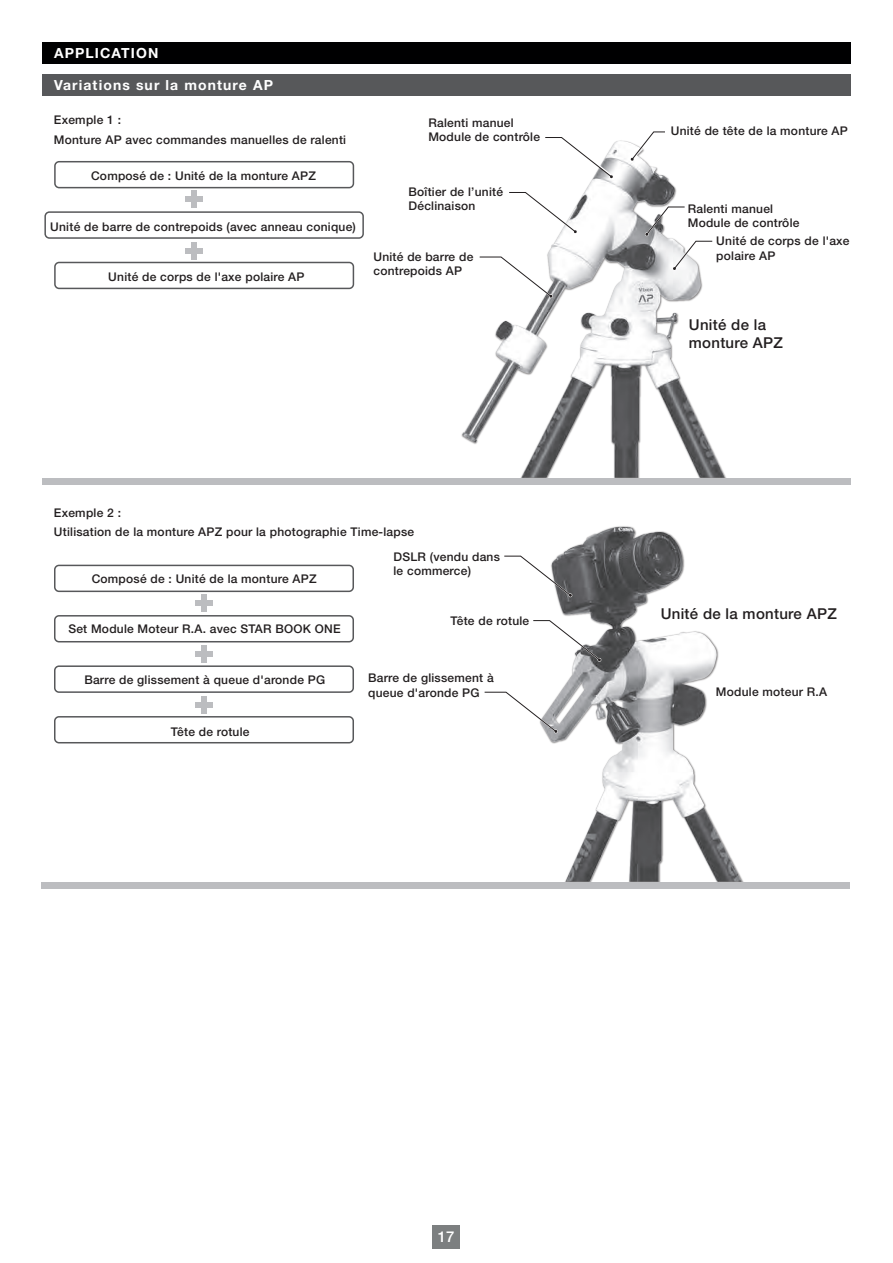
<style>
.page{position:relative;width:893px;height:1263px;background:#fff}
.page>*{position:absolute;margin:0;border:0;box-sizing:border-box;transform-origin:0 0}
.toc_main{font:500 15px/18px "Helvetica Neue LT Std";letter-spacing:.02em;color:#231f20}
.toc_main-2{font:500 15px "Helvetica Neue LT Std";color:#fff}
.toc_main-3{font:700 13.95px "Helvetica Neue LT Std";letter-spacing:.08em;color:#fff}
.toc_main-4{font:500 12px/14.4px "Helvetica Neue LT Std";letter-spacing:.02em;color:#231f20}
</style>
<div class="page">
<img style="left:461px;top:140px;width:266px;height:338px">
<img style="left:462px;top:141px;width:157px;height:302px">
<img style="left:545px;top:526px;width:198px;height:355px">
<img style="left:552px;top:527px;width:71px;height:129px">
<svg style="left:629px;top:131px;width:42px;height:30px"></svg>
<svg style="left:644px;top:205px;width:70px;height:66px"></svg>
<div style="left:432px;top:1225px;width:28px;height:24px;background:#7c7f80"></div>
<div style="left:42px;top:42px;width:808px;height:22px;background:#000001"></div>
<div style="left:42px;top:74px;width:808px;height:22px;background:#57585a"></div>
<div style="left:42px;top:478px;width:808px;height:6px;background:#bcbdc0"></div>
<div style="left:41px;top:882px;width:809px;height:7px;background:#bcbdc0"></div>
<div style="left:54px;top:161px;width:300px;height:27px;border:2px solid #57585a;border-radius:4px"></div>
<div style="left:54px;top:565px;width:300px;height:27px;border:2px solid #57585a;border-radius:4px"></div>
<div style="left:44px;top:211px;width:320px;height:28px;border:2px solid #57585a;border-radius:4px"></div>
<div style="left:54px;top:615px;width:300px;height:27px;border:2px solid #57585a;border-radius:4px"></div>
<div style="left:54px;top:262px;width:300px;height:27px;border:2px solid #57585a;border-radius:4px"></div>
<div style="left:54px;top:665px;width:300px;height:28px;border:2px solid #57585a;border-radius:4px"></div>
<div style="left:192px;top:190px;width:5px;height:18px;background:#bcbdc0"></div>
<div style="left:185px;top:197px;width:18px;height:5px;background:#bcbdc0"></div>
<div style="left:201px;top:594px;width:6px;height:18px;background:#bcbdc0"></div>
<div style="left:195px;top:600px;width:18px;height:6px;background:#bcbdc0"></div>
<div style="left:192px;top:242px;width:5px;height:18px;background:#bcbdc0"></div>
<div style="left:185px;top:248px;width:18px;height:6px;background:#bcbdc0"></div>
<div style="left:201px;top:645px;width:6px;height:18px;background:#bcbdc0"></div>
<div style="left:195px;top:651px;width:18px;height:6px;background:#bcbdc0"></div>
<div style="left:54px;top:716px;width:300px;height:27px;border:2px solid #57585a;border-radius:4px"></div>
<div style="left:201px;top:696px;width:6px;height:18px;background:#bcbdc0"></div>
<div style="left:195px;top:702px;width:18px;height:6px;background:#bcbdc0"></div>
<div style="left:679px;top:314px;width:142px;height:26px;background:#fff"></div>
<div style="left:665px;top:119px;width:169px;height:26px;background:#fff"></div>
<div style="left:660px;top:594px;width:161px;height:29px;background:#fff"></div>
<div style="left:733px;top:664px;width:127px;height:33px;background:#fff"></div>
<div style="left:364px;top:251px;width:127px;height:13px;background:#fff"></div>
<svg style="left:544px;top:137px;width:70px;height:42px"></svg>
<svg style="left:508px;top:191px;width:70px;height:43px"></svg>
<svg style="left:478px;top:255px;width:75px;height:43px"></svg>
<svg style="left:504px;top:555px;width:69px;height:42px"></svg>
<svg style="left:533px;top:619px;width:69px;height:43px"></svg>
<svg style="left:484px;top:691px;width:74px;height:42px"></svg>
<p class="toc_main-3" style="left:54px;top:44px;width:106px">APPLICATION</p>
<p class="toc_main-3" style="left:54px;top:76px;width:220px">Variations sur la monture AP</p>
<p class="toc_main-4" style="left:54px;top:113px;width:69px">Exemple 1 :</p>
<p class="toc_main-4" style="left:54px;top:132px;width:294px">Monture AP avec commandes manuelles de ralenti</p>
<p class="toc_main-4" style="left:91px;top:169px;width:226px">Composé de : Unité de la monture APZ</p>
<p class="toc_main-4" style="left:50px;top:219px;width:307px">Unité de barre de contrepoids (avec anneau conique)</p>
<p class="toc_main-4" style="left:108px;top:270px;width:198px">Unité de corps de l'axe polaire AP</p>
<p class="toc_main-4" style="left:428px;top:115px;width:87px">Ralenti manuel</p>
<p class="toc_main-4" style="left:428px;top:129px;width:113px">Module de contrôle</p>
<p class="toc_main-4" style="left:408px;top:184px;width:96px">Boîtier de l’unité</p>
<p class="toc_main-4" style="left:408px;top:199px;width:68px">Déclinaison</p>
<p class="toc_main-4" style="left:671px;top:124px;width:179px">Unité de tête de la monture AP</p>
<p class="toc_main-4" style="left:688px;top:201px;width:87px">Ralenti manuel</p>
<p class="toc_main-4" style="left:688px;top:215px;width:113px">Module de contrôle</p>
<p class="toc_main-4" style="left:716px;top:234px;width:135px">Unité de corps de l'axe</p>
<p class="toc_main-4" style="left:373px;top:249px;width:101px">Unité de barre de</p>
<p class="toc_main-4" style="left:716px;top:248px;width:61px">polaire AP</p>
<p class="toc_main-4" style="left:373px;top:263px;width:90px">contrepoids AP</p>
<p class="toc_main" style="left:689px;top:315px;width:96px">Unité de la monture APZ</p>
<p class="toc_main-4" style="left:54px;top:505px;width:69px">Exemple 2 :</p>
<p class="toc_main-4" style="left:54px;top:524px;width:362px">Utilisation de la monture APZ pour la photographie Time-lapse</p>
<p class="toc_main-4" style="left:92px;top:571px;width:226px">Composé de : Unité de la monture APZ</p>
<p class="toc_main-4" style="left:68px;top:622px;width:274px">Set Module Moteur R.A. avec STAR BOOK ONE</p>
<p class="toc_main-4" style="left:84px;top:672px;width:242px">Barre de glissement à queue d'aronde PG</p>
<p class="toc_main-4" style="left:171px;top:724px;width:80px">Tête de rotule</p>
<p class="toc_main-4" style="left:393px;top:549px;width:108px">DSLR (vendu dans le commerce)</p>
<p class="toc_main-4" style="left:450px;top:613px;width:80px">Tête de rotule</p>
<p class="toc_main-4" style="left:368px;top:671px;width:127px">Barre de glissement à queue d'aronde PG</p>
<p class="toc_main" style="left:661px;top:605px;width:178px">Unité de la monture APZ</p>
<p class="toc_main-4" style="left:716px;top:684px;width:113px">Module moteur R.A</p>
<p class="toc_main-2" style="left:438px;top:1227px;width:18px">17</p>
</div>
